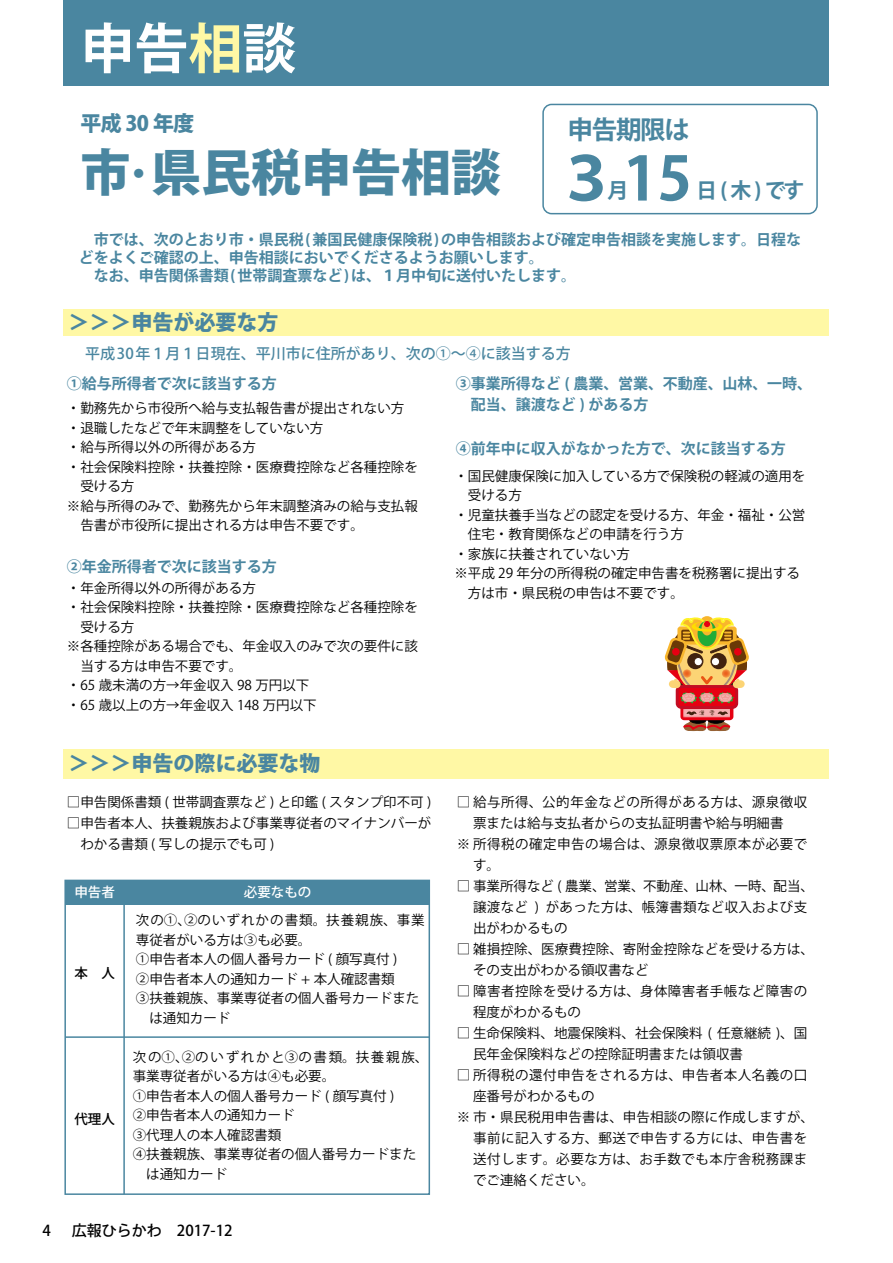
<style>
.page{position:relative;width:893px;height:1263px;background:#fff}
.page>*{position:absolute;margin:0;border:0;box-sizing:border-box;transform-origin:0 0}
.t1{font:700 60px "Koz Go Pro";color:#4a86a0}
.t2{font:700 54px "Koz Go Pro";color:#fff}
.t3{font:800 49.95px "Koz Go Pro";color:#4a86a0}
.t4{font:700 36px "Koz Go Pro";color:#4a86a0}
.t5{font:700 25.5px "Koz Go Pro";letter-spacing:-.05em;color:#4a86a0}
.t6{font:800 21px "Koz Go Pro";color:#4a86a0}
.t7{font:700 21px "Koz Go Pro";color:#4a86a0}
.t8{font:700 15px/18px "Koz Go Pro";color:#4a86a0}
.t9{font:500 15px "Koz Go Pro";color:#4a86a0}
.t10{font:500 15px "Koz Go Pr 6 N";color:#000}
.t11{font:13.5px/19.5px "Koz Go Pro";color:#000}
.t12{font:13.5px/21px "Koz Go Pro";letter-spacing:.035em;color:#000}
.t13{font:13.5px "Koz Go Pro";letter-spacing:.04em;color:#000}
.t14{font:13.5px/21px "Koz Go Pro";letter-spacing:.025em;color:#000}
.t15{font:13.5px/27.9px "Koz Go Pro";letter-spacing:.075em;color:#000;text-align:center}
.t16{font:500 13.5px "Koz Go Pro";color:#000}
.t17{font:500 13.5px "Koz Go Pro";color:#fff}
.t18{font:6.15px "DF Craft Yu Std W5";color:#41220f}
.s1{color:#fff8a5}
.s2{font-weight:500;color:#fff}
</style>
<div class="page">
<hr style="left:892px;top:0;width:1px;height:1263px;background:#4a86a0">
<div style="left:64px;top:0;width:765px;height:86px;background:#4a86a0"></div>
<div style="left:64px;top:309px;width:765px;height:27px;background:#fff8a5"></div>
<div style="left:64px;top:749px;width:765px;height:29px;background:#fff8a5"></div>
<div style="left:65px;top:880px;width:364px;height:24px;background:#4a86a0"></div>
<hr style="left:123px;top:880px;width:2px;height:314px;background:#4a86a0">
<hr style="left:65px;top:1036px;width:364px;height:2px;background:#4a86a0">
<div style="left:64px;top:880px;width:366px;height:315px;border:2px solid #4a86a0"></div>
<div style="left:680px;top:701px;width:53px;height:19px;background:#e60012;border-radius:4px"></div>
<div style="left:677px;top:686px;width:60px;height:21px;background:#e60012;border-radius:4px"></div>
<div style="left:676px;top:685px;width:62px;height:24px;border:3px solid #c30d23;border-radius:4px"></div>
<img style="left:664px;top:616px;width:85px;height:88px">
<div style="left:684px;top:709px;width:46px;height:8px;background:#f5b2b2"></div>
<svg style="left:682px;top:711px;width:49px;height:21px"></svg>
<div style="left:542px;top:104px;width:276px;height:110px;border:2px solid #4a86a0;border-radius:9px"></div>
<p class="t2" style="left:80px;top:14px;width:218px">申告<span class="s1">相</span>談</p>
<p class="t6" style="left:80px;top:110px;width:115px">平成 30 年度</p>
<p class="t5" style="left:568px;top:114px;width:124px">申告期限は</p>
<p class="t1" style="left:556px;top:140px;width:137px">３15</p>
<p class="t3" style="left:80px;top:140px;width:422px">市 県民税申告相談</p>
<p class="t4" style="left:121px;top:151px;width:37px">・</p>
<p class="t7" style="left:608px;top:176px;width:22px">月</p>
<p class="t7" style="left:696px;top:176px;width:110px">日(木)です</p>
<p class="t8" style="left:79px;top:231px;width:724px">　市では、次のとおり市・県民税 ( 兼国民健康保険税 ) の申告相談および確定申告相談を実施します。日程などをよくご確認の上、申告相談においでくださるようお願いします。<br>　なお、申告関係書類 ( 世帯調査票など ) は、１月中旬に送付いたします。</p>
<p class="t6" style="left:68px;top:308px;width:211px">＞＞＞申告が必要な方</p>
<p class="t9" style="left:85px;top:343px;width:487px">平成 30 年１月１日現在、平川市に住所があり、次の①～④に該当する方</p>
<p class="t8" style="left:456px;top:373px;width:358px;line-height:21px">③事業所得など ( 農業、営業、不動産、山林、一時、　配当、譲渡など ) がある方</p>
<p class="t8" style="left:67px;top:375px;width:212px">①給与所得者で次に該当する方</p>
<p class="t11" style="left:67px;top:399px;width:352px">・勤務先から市役所へ給与支払報告書が提出されない方・退職したなどで年末調整をしていない方<br>・給与所得以外の所得がある方<br>・社会保険料控除・扶養控除・医療費控除など各種控除を　受ける方<br>※給与所得のみで、勤務先から年末調整済みの給与支払報　告書が市役所に提出される方は申告不要です。</p>
<p class="t8" style="left:456px;top:440px;width:331px">④前年中に収入がなかった方で、次に該当する方</p>
<p class="t11" style="left:454px;top:467px;width:352px">・国民健康保険に加入している方で保険税の軽減の適用を　受ける方<br>・児童扶養手当などの認定を受ける方、年金・福祉・公営　住宅・教育関係などの申請を行う方<br>・家族に扶養されていない方<br>※平成 29 年分の所得税の確定申告書を税務署に提出する</p>
<p class="t8" style="left:67px;top:559px;width:212px">②年金所得者で次に該当する方</p>
<p class="t11" style="left:67px;top:578px;width:190px">・年金所得以外の所得がある方</p>
<p class="t11" style="left:454px;top:584px;width:231px">　方は市・県民税の申告は不要です。</p>
<p class="t11" style="left:67px;top:598px;width:352px">・社会保険料控除・扶養控除・医療費控除など各種控除を　受ける方<br>※各種控除がある場合でも、年金収入のみで次の要件に該　当する方は申告不要です。<br>・65 歳未満の方→年金収入 98 万円以下<br>・65 歳以上の方→年金収入 148 万円以下</p>
<p class="t18" style="left:699px;top:710px;width:18px">漢 雲</p>
<p class="t6" style="left:68px;top:750px;width:253px">＞＞＞申告の際に必要な物</p>
<p class="t11" style="left:67px;top:793px;width:366px">□申告関係書類 ( 世帯調査票など ) と印鑑 ( スタンプ印不可 )</p>
<p class="t11" style="left:67px;top:813px;width:366px;line-height:21px">□申告者本人、扶養親族および事業専従者のマイナンバーが　わかる書類 ( 写しの提示でも可 )</p>
<p class="t17" style="left:74px;top:884px;width:42px">申告者</p>
<p class="t16" style="left:74px;top:964px;width:42px">本　人</p>
<p class="t16" style="left:74px;top:1110px;width:42px">代理人</p>
<p class="t15" style="left:136px;top:879px;width:290px"><span class="s2">必要なもの<br></span>次の①、②のいずれかの書類。扶養親族、事業</p>
<p class="t11" style="left:136px;top:930px;width:285px">専従者がいる方は③も必要。<br>①申告者本人の個人番号カード ( 顔写真付 )<br>②申告者本人の通知カード + 本人確認書類<br>③扶養親族、事業専従者の個人番号カードまた　は通知カード</p>
<p class="t11" style="left:133px;top:1047px;width:297px">次の①、②のいずれかと③の書類。扶養親族、事業専従者がいる方は④も必要。<br>①申告者本人の個人番号カード ( 顔写真付 )<br>②申告者本人の通知カード<br>③代理人の本人確認書類<br>④扶養親族、事業専従者の個人番号カードまた　は通知カード</p>
<p class="t10" style="left:43px;top:1222px;width:10px">4</p>
<p class="t10" style="left:72px;top:1222px;width:162px">広報ひらかわ　2017-12</p>
<p class="t13" style="left:457px;top:793px;width:352px">□ 給与所得、公的年金などの所得がある方は、源泉徴収</p>
<p class="t11" style="left:473px;top:814px;width:312px">票または給与支払者からの支払証明書や給与明細書</p>
<p class="t12" style="left:457px;top:834px;width:352px">※ 所得税の確定申告の場合は、源泉徴収票原本が必要で</p>
<p class="t11" style="left:473px;top:856px;width:28px">す。</p>
<p class="t14" style="left:473px;top:876px;width:342px;text-indent:-16px">□ 事業所得など ( 農業、営業、不動産、山林、一時、配当、譲渡など ) があった方は、帳簿書類など収入および支出がわかるもの</p>
<p class="t11" style="left:473px;top:939px;width:342px;line-height:21px;text-indent:-16px">□ 雑損控除、医療費控除、寄附金控除などを受ける方は、その支出がわかる領収書など</p>
<p class="t12" style="left:473px;top:981px;width:336px;text-indent:-16px">□ 障害者控除を受ける方は、身体障害者手帳など障害の程度がわかるもの</p>
<p class="t11" style="left:473px;top:1023px;width:336px;line-height:21px;text-indent:-16px">□ 生命保険料、地震保険料、社会保険料 ( 任意継続 )、国民年金保険料などの控除証明書または領収書</p>
<p class="t12" style="left:457px;top:1065px;width:352px">□ 所得税の還付申告をされる方は、申告者本人名義の口</p>
<p class="t11" style="left:473px;top:1087px;width:123px">座番号がわかるもの</p>
<p class="t11" style="left:457px;top:1108px;width:359px">※ 市・県民税用申告書は、申告相談の際に作成しますが、</p>
<p class="t13" style="left:473px;top:1130px;width:336px">事前に記入する方、郵送で申告する方には、申告書を</p>
<p class="t13" style="left:473px;top:1151px;width:336px">送付します。必要な方は、お手数でも本庁舎税務課ま</p>
<p class="t11" style="left:473px;top:1171px;width:123px">でご連絡ください。</p>
</div>
